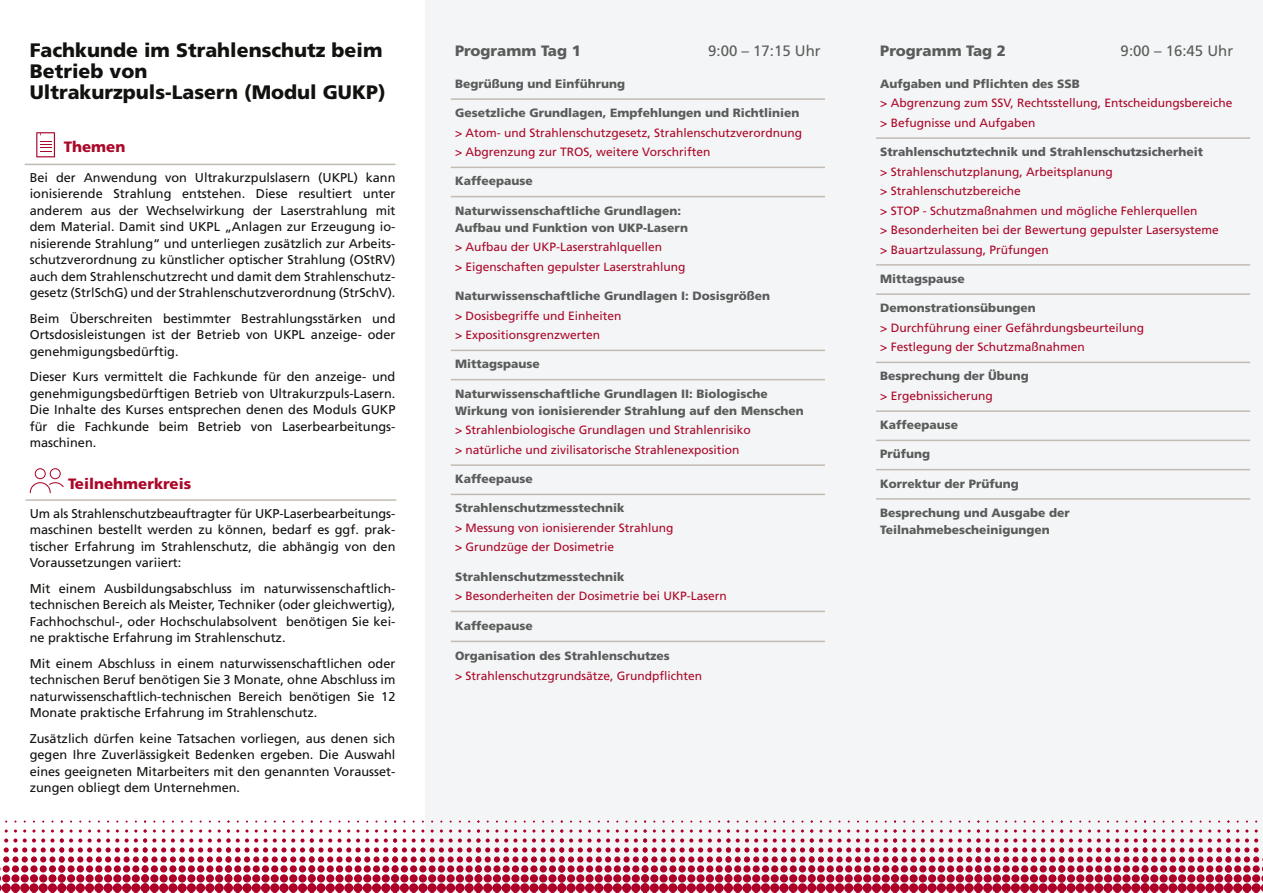
<style>
.page{position:relative;width:1263px;height:893px;background:#fff}
.page>*{position:absolute;margin:0;border:0;box-sizing:border-box;transform-origin:0 0}
.t1{font:900 19.5px/21px "Frutiger LT Std";color:#11110f}
.t2{font:15px "Frutiger LT Std";color:#5a5c5b}
.t3{font:900 15px "Frutiger LT Std";color:#5a5c5b}
.t4{font:900 15px "Frutiger LT Std";color:#ab0729}
.t5{font:12.75px/16.5px "Frutiger LT Std";color:#11110f;text-align:justify}
.t6{font:12px/19.5px "Frutiger LT Std";color:#ab0729}
.t7{font:900 12px/17.2px "Frutiger LT Std";color:#5a5c5b}
</style>
<div class="page">
<hr style="left:25px;top:164px;width:370px;height:1px;background:#c1bcb3">
<hr style="left:26px;top:499px;width:370px;height:2px;background:#c1bcb3">
<div style="left:425px;top:0;width:838px;height:893px;background:#f4f5f6"></div>
<hr style="left:451px;top:98px;width:374px;height:2px;background:#c1bcb3">
<hr style="left:451px;top:167px;width:374px;height:1px;background:#c1bcb3">
<hr style="left:451px;top:196px;width:374px;height:1px;background:#c1bcb3">
<hr style="left:451px;top:350px;width:374px;height:1px;background:#c1bcb3">
<hr style="left:451px;top:379px;width:374px;height:1px;background:#c1bcb3">
<hr style="left:451px;top:464px;width:374px;height:2px;background:#c1bcb3">
<hr style="left:451px;top:494px;width:374px;height:1px;background:#c1bcb3">
<hr style="left:451px;top:611px;width:374px;height:1px;background:#c1bcb3">
<hr style="left:451px;top:641px;width:374px;height:1px;background:#c1bcb3">
<hr style="left:876px;top:137px;width:374px;height:2px;background:#c1bcb3">
<hr style="left:876px;top:264px;width:374px;height:2px;background:#c1bcb3">
<hr style="left:876px;top:293px;width:374px;height:2px;background:#c1bcb3">
<hr style="left:876px;top:362px;width:374px;height:1px;background:#c1bcb3">
<hr style="left:876px;top:410px;width:374px;height:2px;background:#c1bcb3">
<hr style="left:876px;top:440px;width:374px;height:1px;background:#c1bcb3">
<hr style="left:876px;top:469px;width:374px;height:1px;background:#c1bcb3">
<hr style="left:876px;top:498px;width:374px;height:2px;background:#c1bcb3">
<svg style="left:30px;top:468px;width:34px;height:25px"></svg>
<svg style="left:36px;top:132px;width:19px;height:25px"></svg>
<svg style="left:1147px;top:838px;width:116px;height:55px"></svg>
<svg style="left:897px;top:838px;width:250px;height:55px"></svg>
<svg style="left:564px;top:838px;width:333px;height:55px"></svg>
<svg style="left:0;top:838px;width:272px;height:55px"></svg>
<svg style="left:272px;top:838px;width:292px;height:55px"></svg>
<h1 class="t1" style="left:30px;top:40px;width:357px">Fachkunde im Strahlenschutz beim<br>Betrieb von<br>Ultrakurzpuls-Lasern (Modul GUKP)</h1>
<p class="t4" style="left:64px;top:137px;width:63px">Themen</p>
<p class="t5" style="left:30px;top:169px;width:367px">Bei der Anwendung von Ultrakurzpulslasern (UKPL) kann ionisierende Strahlung entstehen. Diese resultiert unter anderem aus der Wechselwirkung der Laserstrahlung mit dem Material. Damit sind UKPL „Anlagen zur Erzeugung io&shy;nisierende Strahlung“ und unterliegen zusätzlich zur Arbeits&shy;schutzverordnung zu künstlicher optischer Strahlung (OStRV) auch dem Strahlenschutzrecht und damit dem Strahlenschutz&shy;gesetz (StrlSchG) und der Strahlenschutzverordnung (StrSchV).</p>
<p class="t5" style="left:30px;top:310px;width:367px">Beim Überschreiten bestimmter Bestrahlungsstärken und Ortsdosisleistungen ist der Betrieb von UKPL anzeige- oder genehmigungsbedürftig.</p>
<p class="t5" style="left:30px;top:369px;width:367px">Dieser Kurs vermittelt die Fachkunde für den anzeige- und genehmigungsbedürftigen Betrieb von Ultrakurzpuls-Lasern.<br>Die Inhalte des Kurses entsprechen denen des Moduls GUKP für die Fachkunde beim Betrieb von Laserbearbeitungs&shy;maschinen.</p>
<p class="t4" style="left:68px;top:475px;width:125px">Teilnehmerkreis</p>
<p class="t5" style="left:30px;top:505px;width:367px">Um als Strahlenschutzbeauftragter für UKP-Laserbearbeitungs&shy;maschinen bestellt werden zu können, bedarf es ggf. prak&shy;tischer Erfahrung im Strahlenschutz, die abhängig von den Voraussetzungen variiert:</p>
<p class="t5" style="left:30px;top:580px;width:367px">Mit einem Ausbildungsabschluss im naturwissenschaftlich&shy;technischen Bereich als Meister, Techniker (oder gleichwertig), Fachhochschul-, oder Hochschulabsolvent benötigen Sie kei&shy;ne praktische Erfahrung im Strahlenschutz.</p>
<p class="t5" style="left:30px;top:655px;width:367px">Mit einem Abschluss in einem naturwissenschaftlichen oder technischen Beruf benötigen Sie 3 Monate, ohne Abschluss im naturwissenschaftlich-technischen Bereich benötigen Sie 12<br>Monate praktische Erfahrung im Strahlenschutz.</p>
<p class="t5" style="left:30px;top:730px;width:367px">Zusätzlich dürfen keine Tatsachen vorliegen, aus denen sich gegen Ihre Zuverlässigkeit Bedenken ergeben. Die Auswahl eines geeigneten Mitarbeiters mit den genannten Vorausset&shy;zungen obliegt dem Unternehmen.</p>
<p class="t3" style="left:455px;top:41px;width:127px">Programm Tag 1</p>
<p class="t2" style="left:708px;top:42px;width:114px">9:00 – 17:15 Uhr</p>
<p class="t7" style="left:455px;top:75px;width:172px">Begrüßung und Einführung</p>
<p class="t7" style="left:455px;top:104px;width:346px">Gesetzliche Grundlagen, Empfehlungen und Richtlinien</p>
<p class="t6" style="left:455px;top:123px;width:349px">&gt; Atom- und Strahlenschutzgesetz, Strahlenschutzverordnung &gt; Abgrenzung zur TROS, weitere Vorschriften</p>
<p class="t7" style="left:455px;top:173px;width:79px">Kaffeepause</p>
<p class="t7" style="left:455px;top:202px;width:234px">Naturwissenschaftliche Grundlagen:<br>Aufbau und Funktion von UKP-Lasern</p>
<p class="t6" style="left:455px;top:237px;width:232px">&gt; Aufbau der UKP-Laserstrahlquellen<br>&gt; Eigenschaften gepulster Laserstrahlung</p>
<p class="t7" style="left:455px;top:287px;width:317px">Naturwissenschaftliche Grundlagen I: Dosisgrößen</p>
<p class="t6" style="left:455px;top:306px;width:168px">&gt; Dosisbegriffe und Einheiten &gt; Expositionsgrenzwerten</p>
<p class="t7" style="left:455px;top:356px;width:86px">Mittagspause</p>
<p class="t7" style="left:455px;top:385px;width:350px">Naturwissenschaftliche Grundlagen II: Biologische<br>Wirkung von ionisierender Strahlung auf den Menschen</p>
<p class="t6" style="left:455px;top:420px;width:297px">&gt; Strahlenbiologische Grundlagen und Strahlenrisiko &gt; natürliche und zivilisatorische Strahlenexposition</p>
<p class="t7" style="left:455px;top:470px;width:79px">Kaffeepause</p>
<p class="t7" style="left:455px;top:500px;width:171px">Strahlenschutzmesstechnik</p>
<p class="t6" style="left:455px;top:518px;width:220px">&gt; Messung von ionisierender Strahlung &gt; Grundzüge der Dosimetrie</p>
<p class="t7" style="left:455px;top:568px;width:171px">Strahlenschutzmesstechnik</p>
<p class="t6" style="left:455px;top:586px;width:273px">&gt; Besonderheiten der Dosimetrie bei UKP-Lasern</p>
<p class="t7" style="left:455px;top:617px;width:79px">Kaffeepause</p>
<p class="t7" style="left:455px;top:647px;width:216px">Organisation des Strahlenschutzes</p>
<p class="t6" style="left:455px;top:666px;width:249px">&gt; Strahlenschutzgrundsätze, Grundpflichten</p>
<p class="t3" style="left:880px;top:41px;width:127px">Programm Tag 2</p>
<p class="t2" style="left:1121px;top:42px;width:114px">9:00 – 16:45 Uhr</p>
<p class="t7" style="left:880px;top:75px;width:201px">Aufgaben und Pflichten des SSB</p>
<p class="t6" style="left:880px;top:93px;width:354px">&gt; Abgrenzung zum SSV, Rechtsstellung, Entscheidungsbereiche &gt; Befugnisse und Aufgaben</p>
<p class="t7" style="left:880px;top:143px;width:324px">Strahlenschutztechnik und Strahlenschutzsicherheit</p>
<p class="t6" style="left:880px;top:162px;width:340px">&gt; Strahlenschutzplanung, Arbeitsplanung<br>&gt; Strahlenschutzbereiche<br>&gt; STOP - Schutzmaßnahmen und mögliche Fehlerquellen<br>&gt; Besonderheiten bei der Bewertung gepulster Lasersysteme &gt; Bauartzulassung, Prüfungen</p>
<p class="t7" style="left:880px;top:270px;width:86px">Mittagspause</p>
<p class="t7" style="left:880px;top:299px;width:157px">Demonstrationsübungen</p>
<p class="t6" style="left:880px;top:318px;width:265px">&gt; Durchführung einer Gefährdungsbeurteilung &gt; Festlegung der Schutzmaßnahmen</p>
<p class="t7" style="left:880px;top:368px;width:150px">Besprechung der Übung</p>
<p class="t6" style="left:880px;top:386px;width:114px">&gt; Ergebnissicherung</p>
<p class="t7" style="left:880px;top:416px;width:79px">Kaffeepause</p>
<p class="t7" style="left:880px;top:446px;width:52px">Prüfung</p>
<p class="t7" style="left:880px;top:475px;width:140px">Korrektur der Prüfung</p>
<p class="t7" style="left:880px;top:504px;width:191px">Besprechung und Ausgabe der<br>Teilnahmebescheinigungen</p>
</div>
